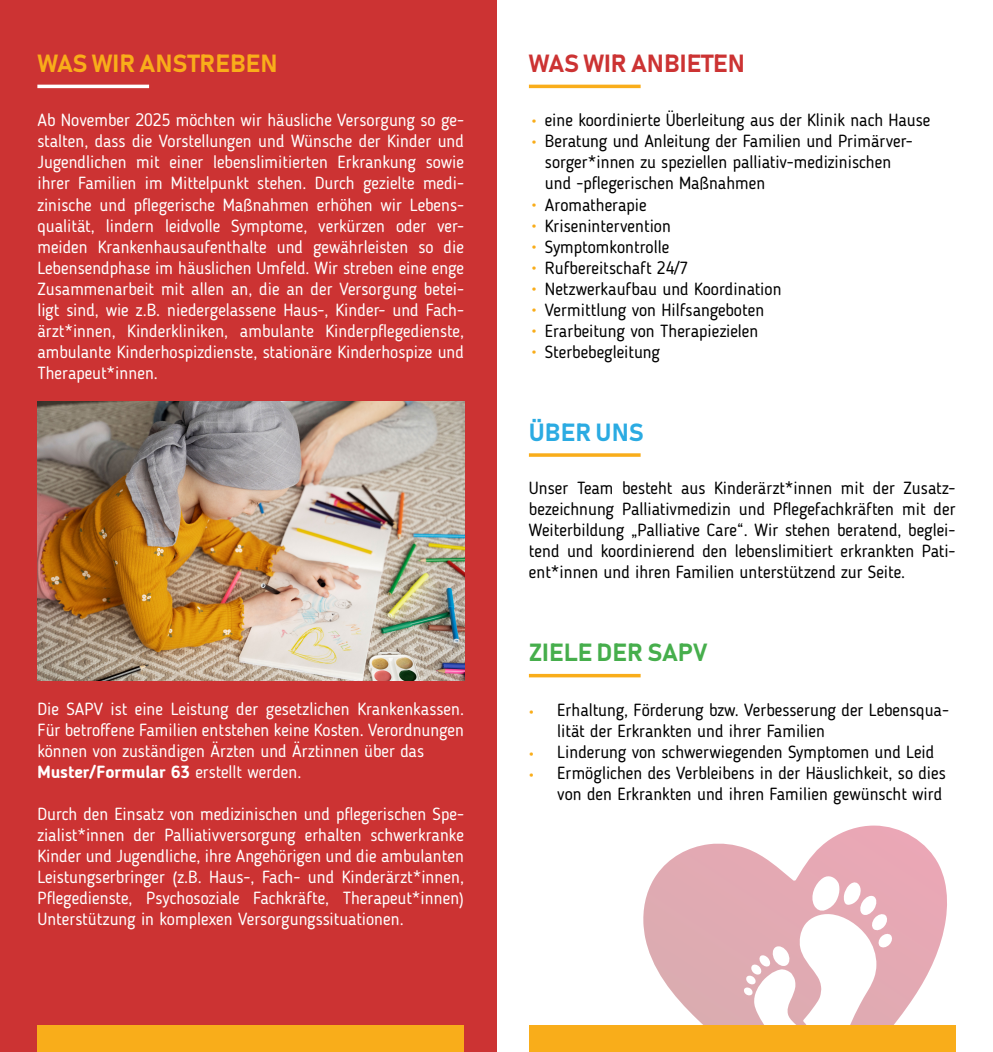
<style>
.page{position:relative;width:993px;height:1052px;background:#fff}
.page>*{position:absolute;margin:0;border:0;box-sizing:border-box;transform-origin:0 0}
.t1{font:24.5px "Bahnschrift";color:#f9ad1a}
.t2{font:24.5px "Bahnschrift";color:#c33}
.t3{font:24.5px "Bahnschrift";color:#46ae4c}
.t4{font:24.5px "Bahnschrift";color:#2babe2}
.t5{font:17.5px/21px "Blogger Sans";color:#fff;text-align:justify}
.t6{font:17.5px/21px "Blogger Sans";color:#000}
.t7{font:700 17.5px/21px "Blogger Sans";color:#f9ad1a}
.s1{font-weight:700}
</style>
<div class="page">
<svg style="left:643px;top:825px;width:304px;height:200px"></svg>
<svg style="left:743px;top:874px;width:149px;height:151px"></svg>
<div style="left:0;top:0;width:496px;height:1052px;background:#c33"></div>
<hr style="left:37px;top:85px;width:112px;height:3px;background:#fff">
<img style="left:37px;top:401px;width:427px;height:279px">
<hr style="left:528px;top:85px;width:112px;height:3px;background:#f9ad1a">
<svg style="left:528px;top:453px;width:112px;height:4px"></svg>
<hr style="left:528px;top:674px;width:112px;height:3px;background:#f9ad1a">
<div style="left:37px;top:1025px;width:427px;height:27px;background:#f9ad1a"></div>
<div style="left:528px;top:1025px;width:427px;height:27px;background:#f9ad1a"></div>
<h1 class="t1" style="left:37px;top:48px;width:242px">WAS WIR ANSTREBEN</h1>
<p class="t5" style="left:37px;top:110px;width:428px">Ab November 2025 möchten wir häusliche Versorgung so ge&shy;stalten, dass die Vorstellungen und Wünsche der Kinder und Jugendlichen mit einer lebenslimitierten Erkrankung sowie ihrer Familien im Mittelpunkt stehen. Durch gezielte medi&shy;zinische und pflegerische Maßnahmen erhöhen wir Lebens&shy;qualität, lindern leidvolle Symptome, verkürzen oder ver&shy;meiden Krankenhausaufenthalte und gewährleisten so die Lebensendphase im häuslichen Umfeld. Wir streben eine enge Zusammenarbeit mit allen an, die an der Versorgung betei&shy;ligt sind, wie z.B. niedergelassene Haus-, Kinder- und Fach&shy;ärzt*innen, Kinderkliniken, ambulante Kinderpflegedienste, ambulante Kinderhospizdienste, stationäre Kinderhospize und Therapeut*innen.</p>
<p class="t5" style="left:37px;top:698px;width:428px;text-align:left">Die SAPV ist eine Leistung der gesetzlichen Krankenkassen.<br>Für betroffene Familien entstehen keine Kosten. Verordnungen können von zuständigen Ärzten und Ärztinnen über das <span class="s1">Muster/Formular 63</span> erstellt werden.</p>
<p class="t5" style="left:37px;top:803px;width:428px">Durch den Einsatz von medizinischen und pflegerischen Spe&shy;zialist*innen der Palliativversorgung erhalten schwerkranke Kinder und Jugendliche, ihre Angehörigen und die ambulanten Leistungserbringer (z.B. Haus-, Fach- und Kinderärzt*innen, Pflegedienste, Psychosoziale Fachkräfte, Therapeut*innen)<br>Unterstützung in komplexen Versorgungssituationen.</p>
<h1 class="t2" style="left:528px;top:48px;width:217px">WAS WIR ANBIETEN</h1>
<p class="t6" style="left:544px;top:110px;width:387px">eine koordinierte Überleitung aus der Klinik nach Hause<br>Beratung und Anleitung der Familien und Primärver&shy;sorger*innen zu speziellen palliativ-medizinischen<br>und -pflegerischen Maßnahmen<br>Aromatherapie<br>Krisenintervention<br>Symptomkontrolle<br>Rufbereitschaft 24/7<br>Netzwerkaufbau und Koordination<br>Vermittlung von Hilfsangeboten<br>Erarbeitung von Therapiezielen<br>Sterbebegleitung</p>
<p class="t7" style="left:531px;top:109px;width:7px">• •</p>
<p class="t7" style="left:531px;top:193px;width:7px;text-align:justify">• • • • • • • •</p>
<h1 class="t4" style="left:528px;top:416px;width:116px">ÜBER UNS</h1>
<p class="t6" style="left:528px;top:477px;width:428px;text-align:justify">Unser Team besteht aus Kinderärzt*innen mit der Zusatz&shy;bezeichnung Palliativmedizin und Pflegefachkräften mit der Weiterbildung „Palliative Care“. Wir stehen beratend, beglei&shy;tend und koordinierend den lebenslimitiert erkrankten Pati&shy;ent*innen und ihren Familien unterstützend zur Seite.</p>
<h1 class="t3" style="left:528px;top:637px;width:180px">ZIELE DER SAPV</h1>
<p class="t7" style="left:528px;top:700px;width:7px">•</p>
<p class="t7" style="left:528px;top:742px;width:7px">• •</p>
<p class="t6" style="left:557px;top:699px;width:393px">Erhaltung, Förderung bzw. Verbesserung der Lebensqua&shy;lität der Erkrankten und ihrer Familien<br>Linderung von schwerwiegenden Symptomen und Leid Ermöglichen des Verbleibens in der Häuslichkeit, so dies von den Erkrankten und ihren Familien gewünscht wird</p>
</div>
